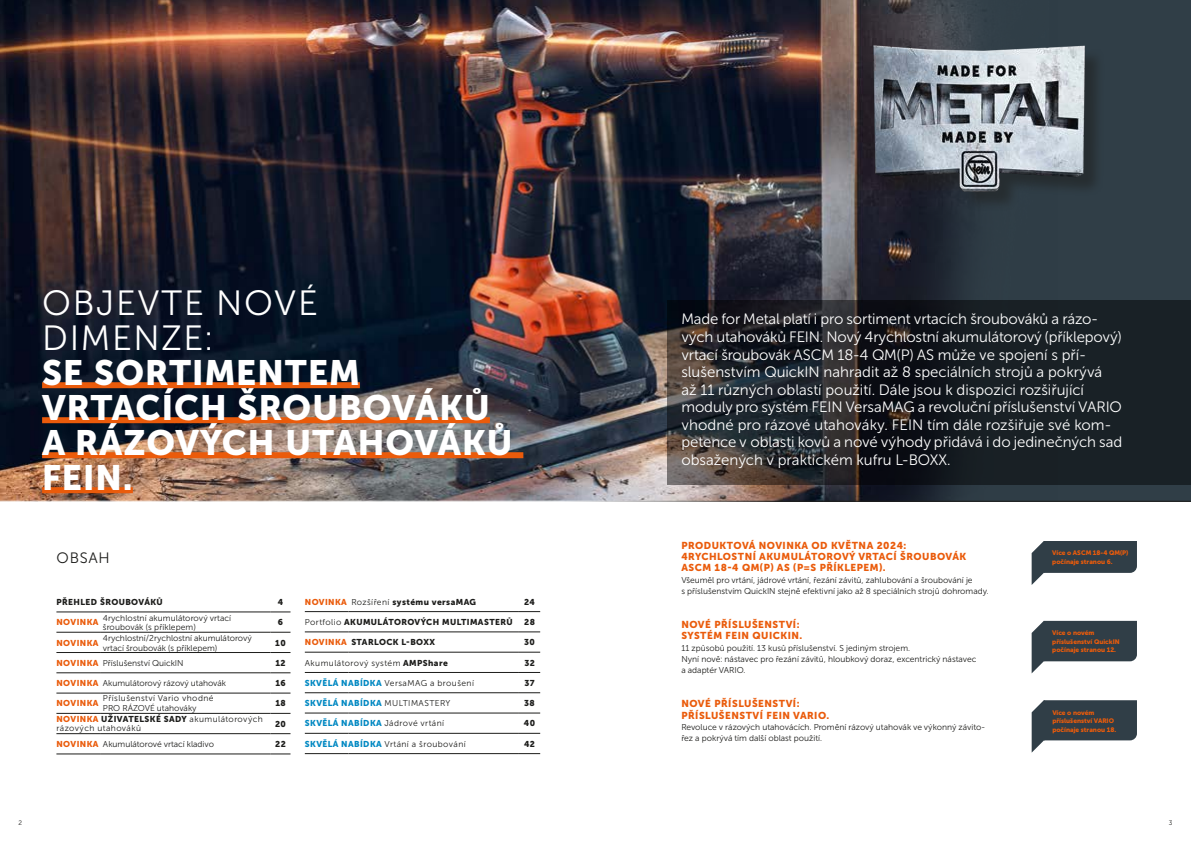
<style>
.page{position:relative;width:1191px;height:842px;background:#fff}
.page>*{position:absolute;margin:0;border:0;box-sizing:border-box;transform-origin:0 0}
.t1{font:700 35px/35px "FEIN Corporate";letter-spacing:.03em;color:#fff}
.t2{font:300 35px/35px "FEIN Corporate";letter-spacing:.05em;color:#fff}
.t3{font:300 15px/17.5px "FEIN Corporate";letter-spacing:-.005em;color:#fff}
.t4{font:300 15px "FEIN Corporate";letter-spacing:.05em;color:#1d1d1b}
.t5{font:700 10px/11.3px "FEIN Corporate";letter-spacing:.05em;color:#ea5b0b}
.t6{font:300 8.5px/11.3px "FEIN Corporate";color:#1d1d1b}
.t7{font:300 8.5px/10px "FEIN Corporate";letter-spacing:.05em;color:#1d1d1b}
.t8{font:700 8.5px "FEIN Corporate";letter-spacing:.05em;color:#1d1d1b}
.t9{font:700 8.5px "FEIN Corporate";letter-spacing:.05em;color:#0088c2}
.t10{font:700 8.5px "FEIN Corporate";letter-spacing:.05em;color:#ea5b0b}
.t11{font:700 6.5px/8.5px "FEIN Corporate";color:#ea5b0b}
.t12{font:300 6.5px "FEIN Corporate";color:#1d1d1b}
.s1{font-weight:700;color:#ea5b0b}
.s2{font-weight:700}
.s3{color:#ea5b0b}
.s4{font-weight:300}
.s5{font-weight:700;color:#0088c2}
.s6{font-weight:300;color:#1d1d1b}
</style>
<div class="page">
<img style="left:0;top:0;width:1191px;height:502px">
<div style="left:875px;top:48px;width:230px;height:163px;background:#1d1d1b;opacity:.5"></div>
<img style="left:845px;top:24px;width:263px;height:177px">
<svg style="left:519px;top:611px;width:21px;height:1px"></svg>
<svg style="left:519px;top:632px;width:21px;height:1px"></svg>
<svg style="left:519px;top:652px;width:21px;height:1px"></svg>
<svg style="left:519px;top:672px;width:21px;height:1px"></svg>
<svg style="left:519px;top:693px;width:21px;height:1px"></svg>
<svg style="left:519px;top:713px;width:21px;height:1px"></svg>
<svg style="left:519px;top:733px;width:21px;height:1px"></svg>
<svg style="left:519px;top:753px;width:21px;height:1px"></svg>
<hr style="left:305px;top:611px;width:43px;height:1px;background:#1d1d1b">
<hr style="left:348px;top:611px;width:171px;height:1px;background:#1d1d1b">
<hr style="left:305px;top:632px;width:43px;height:1px;background:#1d1d1b">
<hr style="left:348px;top:632px;width:171px;height:1px;background:#1d1d1b">
<hr style="left:305px;top:652px;width:43px;height:1px;background:#1d1d1b">
<hr style="left:348px;top:652px;width:171px;height:1px;background:#1d1d1b">
<hr style="left:305px;top:672px;width:43px;height:1px;background:#1d1d1b">
<hr style="left:348px;top:672px;width:171px;height:1px;background:#1d1d1b">
<hr style="left:305px;top:693px;width:43px;height:1px;background:#1d1d1b">
<hr style="left:348px;top:693px;width:171px;height:1px;background:#1d1d1b">
<hr style="left:305px;top:713px;width:43px;height:1px;background:#1d1d1b">
<hr style="left:348px;top:713px;width:171px;height:1px;background:#1d1d1b">
<hr style="left:305px;top:733px;width:43px;height:1px;background:#1d1d1b">
<hr style="left:348px;top:733px;width:171px;height:1px;background:#1d1d1b">
<hr style="left:305px;top:753px;width:43px;height:1px;background:#1d1d1b">
<hr style="left:348px;top:753px;width:171px;height:1px;background:#1d1d1b">
<div style="left:42px;top:382px;width:318px;height:6px;background:#ea5b0b"></div>
<div style="left:42px;top:417px;width:448px;height:6px;background:#ea5b0b"></div>
<div style="left:42px;top:452px;width:481px;height:6px;background:#ea5b0b"></div>
<div style="left:42px;top:487px;width:91px;height:6px;background:#ea5b0b"></div>
<svg style="left:1031px;top:541px;width:106px;height:44px"></svg>
<svg style="left:1031px;top:621px;width:106px;height:52px"></svg>
<svg style="left:1031px;top:700px;width:106px;height:53px"></svg>
<svg style="left:667px;top:300px;width:524px;height:184px;background:#1e2126"></svg>
<hr style="left:56px;top:652px;width:44px;height:1px;background:#1d1d1b">
<hr style="left:100px;top:652px;width:170px;height:1px;background:#1d1d1b">
<svg style="left:270px;top:652px;width:20px;height:1px"></svg>
<hr style="left:56px;top:612px;width:44px;height:1px;background:#1d1d1b">
<hr style="left:100px;top:612px;width:170px;height:1px;background:#1d1d1b">
<svg style="left:270px;top:612px;width:20px;height:1px"></svg>
<hr style="left:56px;top:632px;width:44px;height:1px;background:#1d1d1b">
<hr style="left:100px;top:632px;width:170px;height:1px;background:#1d1d1b">
<svg style="left:270px;top:632px;width:20px;height:1px"></svg>
<svg style="left:270px;top:673px;width:20px;height:1px"></svg>
<svg style="left:270px;top:693px;width:20px;height:1px"></svg>
<svg style="left:270px;top:713px;width:20px;height:1px"></svg>
<svg style="left:270px;top:733px;width:20px;height:1px"></svg>
<svg style="left:270px;top:754px;width:20px;height:1px"></svg>
<hr style="left:56px;top:673px;width:44px;height:1px;background:#1d1d1b">
<hr style="left:100px;top:673px;width:170px;height:1px;background:#1d1d1b">
<hr style="left:56px;top:693px;width:44px;height:1px;background:#1d1d1b">
<hr style="left:100px;top:693px;width:170px;height:1px;background:#1d1d1b">
<hr style="left:56px;top:713px;width:44px;height:1px;background:#1d1d1b">
<hr style="left:100px;top:713px;width:170px;height:1px;background:#1d1d1b">
<hr style="left:56px;top:733px;width:44px;height:1px;background:#1d1d1b">
<hr style="left:100px;top:733px;width:170px;height:1px;background:#1d1d1b">
<hr style="left:56px;top:754px;width:44px;height:1px;background:#1d1d1b">
<hr style="left:100px;top:754px;width:170px;height:1px;background:#1d1d1b">
<h1 class="t2" style="left:42px;top:286px;width:277px">OBJEVTE NOVÉ<br>DIMENZE:</h1>
<h1 class="t1" style="left:42px;top:355px;width:472px">SE SORTIMENTEM<br>VRTACÍCH ŠROUBOVÁKŮ<br>A RÁZOVÝCH UTAHOVÁKŮ<br>FEIN.</h1>
<h2 class="t4" style="left:57px;top:550px;width:55px">OBSAH</h2>
<p class="t8" style="left:56px;top:597px;width:108px">PŘEHLED ŠROUBOVÁKŮ</p>
<p class="t8" style="left:278px;top:597px;width:7px">4</p>
<p class="t10" style="left:56px;top:617px;width:44px">NOVINKA</p>
<p class="t6" style="left:103px;top:614px;width:130px;line-height:8.5px">4rychlostní akumulátorový vrtací šroubovák (s příklepem)</p>
<p class="t8" style="left:278px;top:617px;width:7px">6</p>
<p class="t10" style="left:56px;top:638px;width:44px">NOVINKA</p>
<p class="t6" style="left:103px;top:633px;width:150px;line-height:10px">4rychlostní/2rychlostní akumulátorový vrtací šroubovák (s příklepem)</p>
<p class="t8" style="left:275px;top:638px;width:12px">10</p>
<p class="t6" style="left:56px;top:658px;width:129px"><span class="s1">NOVINKA</span> Příslušenství QuickIN</p>
<p class="t8" style="left:275px;top:658px;width:12px">12</p>
<p class="t6" style="left:56px;top:678px;width:171px"><span class="s1">NOVINKA</span> Akumulátorový rázový utahovák</p>
<p class="t8" style="left:275px;top:678px;width:12px">16</p>
<p class="t10" style="left:56px;top:699px;width:44px">NOVINKA</p>
<p class="t7" style="left:103px;top:693px;width:112px">Příslušenství Vario vhodné<br>PRO RÁZOVÉ utahováky</p>
<p class="t8" style="left:275px;top:699px;width:12px">18</p>
<p class="t7" style="left:56px;top:715px;width:208px;line-height:8.5px"><span class="s1">NOVINKA</span> <span class="s2">UŽIVATELSKÉ SADY</span> akumulátorových rázových utahováků</p>
<p class="t8" style="left:275px;top:719px;width:12px">20</p>
<p class="t6" style="left:56px;top:738px;width:159px"><span class="s1">NOVINKA</span> Akumulátorové vrtací kladivo</p>
<p class="t8" style="left:275px;top:739px;width:12px">22</p>
<p class="t8" style="left:305px;top:597px;width:173px"><span class="s3">NOVINKA</span> <span class="s4">Rozšíření</span> systému versaMAG</p>
<p class="t8" style="left:524px;top:597px;width:12px">24</p>
<p class="t8" style="left:305px;top:617px;width:209px"><span class="s4">Portfolio</span> AKUMULÁTOROVÝCH MULTIMASTERŮ</p>
<p class="t8" style="left:524px;top:617px;width:12px">28</p>
<p class="t8" style="left:305px;top:637px;width:132px"><span class="s3">NOVINKA</span> STARLOCK L-BOXX</p>
<p class="t8" style="left:524px;top:637px;width:12px">30</p>
<p class="t7" style="left:305px;top:658px;width:145px">Akumulátorový systém <span class="s2">AMPShare</span></p>
<p class="t8" style="left:524px;top:658px;width:12px">32</p>
<p class="t7" style="left:305px;top:678px;width:171px"><span class="s5">SKVĚLÁ NABÍDKA</span> VersaMAG a broušení</p>
<p class="t8" style="left:524px;top:678px;width:12px">37</p>
<p class="t9" style="left:305px;top:698px;width:147px">SKVĚLÁ NABÍDKA <span class="s6">MULTIMASTERY</span></p>
<p class="t8" style="left:524px;top:698px;width:12px">38</p>
<p class="t9" style="left:305px;top:718px;width:141px">SKVĚLÁ NABÍDKA <span class="s6">Jádrové vrtání</span></p>
<p class="t8" style="left:524px;top:718px;width:13px">40</p>
<p class="t7" style="left:305px;top:739px;width:162px"><span class="s5">SKVĚLÁ NABÍDKA</span> Vrtání a šroubování</p>
<p class="t8" style="left:524px;top:739px;width:12px">42</p>
<p class="t3" style="left:681px;top:311px;width:442px">Made for Metal platí i pro sortiment vrtacích šroubováků a rázo&shy;vých utahováků FEIN. Nový 4rychlostní akumulátorový (příklepový) vrtací šroubovák ASCM 18-4 QM(P) AS může ve spojení s pří&shy;slušenstvím QuickIN nahradit až 8 speciálních strojů a pokrývá<br>až 11 různých oblastí použití. Dále jsou k dispozici rozšiřující moduly pro systém FEIN VersaMAG a revoluční příslušenství VARIO vhodné pro rázové utahováky. FEIN tím dále rozšiřuje své kom&shy;petence v oblasti kovů a nové výhody přidává i do jedinečných sad obsažených v praktickém kufru L-BOXX.</p>
<p class="t5" style="left:681px;top:539px;width:286px">PRODUKTOVÁ NOVINKA OD KVĚTNA 2024:<br>4RYCHLOSTNÍ AKUMULÁTOROVÝ VRTACÍ ŠROUBOVÁK<br>ASCM 18-4 QM(P) AS (P=S PŘÍKLEPEM).</p>
<p class="t6" style="left:681px;top:574px;width:309px">Všeuměl pro vrtání, jádrové vrtání, řezání závitů, zahlubování a šroubování je<br>s příslušenstvím QuickIN stejně efektivní jako až 8 speciálních strojů dohromady.</p>
<p class="t5" style="left:681px;top:619px;width:122px">NOVÉ PŘÍSLUŠENSTVÍ:<br>SYSTÉM FEIN QUICKIN.</p>
<p class="t6" style="left:681px;top:642px;width:296px">11 způsobů použití. 13 kusů příslušenství. S jediným strojem.<br>Nyní nově: nástavec pro řezání závitů, hloubkový doraz, excentrický nástavec a adaptér VARIO.</p>
<p class="t5" style="left:681px;top:698px;width:150px">NOVÉ PŘÍSLUŠENSTVÍ:<br>PŘÍSLUŠENSTVÍ FEIN VARIO.</p>
<p class="t6" style="left:681px;top:721px;width:305px">Revoluce v rázových utahovácích. Promění rázový utahovák ve výkonný závito&shy;řez a pokrývá tím další oblast použití.</p>
<p class="t11" style="left:1052px;top:549px;width:78px">Více o ASCM 18-4 QM(P) počínaje stranou 6.</p>
<p class="t11" style="left:1052px;top:629px;width:69px">Více o novém příslušenství QuickIN počínaje stranou 12.</p>
<p class="t11" style="left:1052px;top:708px;width:65px">Více o novém příslušenství VARIO počínaje stranou 18.</p>
<p class="t12" style="left:18px;top:819px;width:5px">2</p>
<p class="t12" style="left:1169px;top:819px;width:5px">3</p>
</div>
